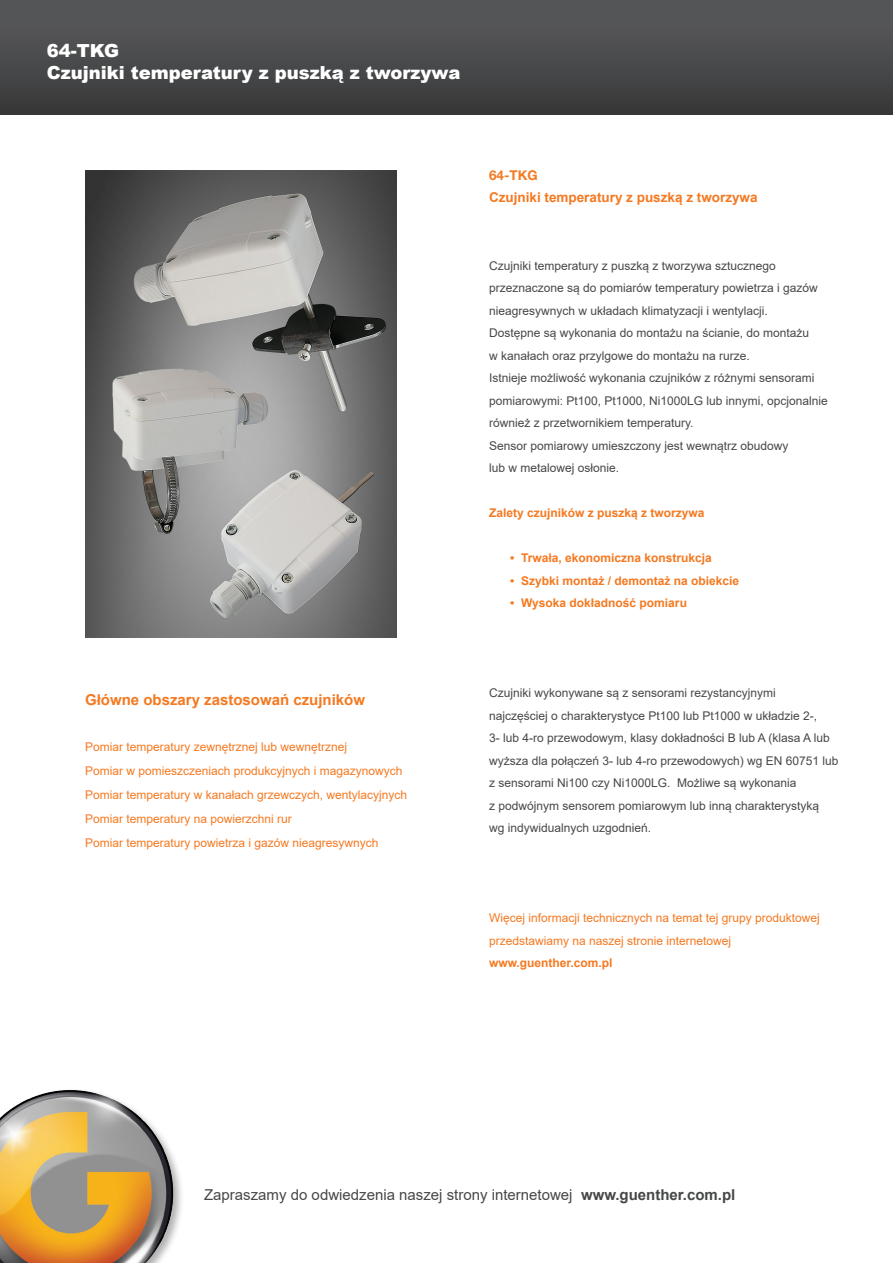
<style>
.page{position:relative;width:893px;height:1263px;background:#fff}
.page>*{position:absolute;margin:0;border:0;box-sizing:border-box;transform-origin:0 0}
.t1{font:900 18px "Arial";color:#fff}
.t2{font:15px "Arial";color:#464748}
.t3{font:700 15px "Arial";color:#f47921}
.t4{font:700 13.5px "Arial";color:#f47921}
.t5{font:700 13.5px "Helvetica Neue LT Std";color:#f47921}
.t6{font:12px/22.5px "Arial";color:#464748}
.t7{font:12px "Arial";color:#f47921}
.t8{font:700 12px "Arial";color:#f47921}
.s1{font-weight:700}
</style>
<div class="page">
<div style="left:0;top:1087px;width:185px;height:176px;background:#231f20;opacity:.35"></div>
<img style="left:0;top:1088px;width:175px;height:175px">
<div style="left:0;top:0;width:893px;height:115px;background:linear-gradient(to bottom,#5a5b5d,#39393a)"></div>
<img style="left:85px;top:170px;width:312px;height:468px">
<p class="t1" style="left:47px;top:38px;width:74px">64-TKG</p>
<p class="t1" style="left:47px;top:59px;width:415px">Czujniki temperatury z puszką z tworzywa</p>
<p class="t3" style="left:85px;top:689px;width:282px">Główne obszary zastosowań czujników</p>
<p class="t7" style="left:85px;top:739px;width:264px">Pomiar temperatury zewnętrznej lub wewnętrznej</p>
<p class="t7" style="left:85px;top:763px;width:319px">Pomiar w pomieszczeniach produkcyjnych i magazynowych</p>
<p class="t7" style="left:85px;top:787px;width:324px">Pomiar temperatury w kanałach grzewczych, wentylacyjnych</p>
<p class="t7" style="left:85px;top:811px;width:208px">Pomiar temperatury na powierzchni rur</p>
<p class="t7" style="left:85px;top:835px;width:295px">Pomiar temperatury powietrza i gazów nieagresywnych</p>
<p class="t5" style="left:489px;top:167px;width:50px">64-TKG</p>
<p class="t4" style="left:489px;top:188px;width:270px">Czujniki temperatury z puszką z tworzywa</p>
<p class="t6" style="left:489px;top:254px;width:288px">Czujniki temperatury z puszką z tworzywa sztucznego</p>
<p class="t6" style="left:489px;top:277px;width:330px">przeznaczone są do pomiarów temperatury powietrza i gazów nieagresywnych w układach klimatyzacji i wentylacji.</p>
<p class="t6" style="left:489px;top:322px;width:322px">Dostępne są wykonania do montażu na ścianie, do montażu</p>
<p class="t6" style="left:489px;top:344px;width:262px">w kanałach oraz przylgowe do montażu na rurze.</p>
<p class="t6" style="left:489px;top:367px;width:327px">Istnieje możliwość wykonania czujników z różnymi sensorami</p>
<p class="t6" style="left:489px;top:389px;width:340px">pomiarowymi: Pt100, Pt1000, Ni1000LG lub innymi, opcjonalnie</p>
<p class="t6" style="left:489px;top:412px;width:206px">również z przetwornikiem temperatury.</p>
<p class="t6" style="left:489px;top:434px;width:301px">Sensor pomiarowy umieszczony jest wewnątrz obudowy</p>
<p class="t6" style="left:489px;top:457px;width:132px">lub w metalowej osłonie.</p>
<p class="t8" style="left:489px;top:505px;width:217px">Zalety czujników z puszką z tworzywa</p>
<p class="t8" style="left:510px;top:550px;width:203px">• Trwała, ekonomiczna konstrukcja</p>
<p class="t8" style="left:510px;top:572px;width:230px">• Szybki montaż / demontaż na obiekcie</p>
<p class="t8" style="left:510px;top:595px;width:178px">• Wysoka dokładność pomiaru</p>
<p class="t6" style="left:489px;top:682px;width:288px">Czujniki wykonywane są z sensorami rezystancyjnymi</p>
<p class="t6" style="left:489px;top:704px;width:351px">najczęściej o charakterystyce Pt100 lub Pt1000 w układzie 2-,<br>3- lub 4-ro przewodowym, klasy dokładności B lub A (klasa A lub wyższa dla połączeń 3- lub 4-ro przewodowych) wg EN 60751 lub</p>
<p class="t6" style="left:489px;top:772px;width:309px">z sensorami Ni100 czy Ni1000LG. Możliwe są wykonania</p>
<p class="t6" style="left:489px;top:794px;width:332px">z podwójnym sensorem pomiarowym lub inną charakterystyką</p>
<p class="t6" style="left:489px;top:817px;width:164px">wg indywidualnych uzgodnień.</p>
<p class="t7" style="left:489px;top:910px;width:332px">Więcej informacji technicznych na temat tej grupy produktowej</p>
<p class="t7" style="left:489px;top:932px;width:244px">przedstawiamy na naszej stronie internetowej</p>
<p class="t8" style="left:489px;top:955px;width:125px">www.guenther.com.pl</p>
<p class="t2" style="left:204px;top:1184px;width:533px">Zapraszamy do odwiedzenia naszej strony internetowej <span class="s1">www.guenther.com.pl</span></p>
</div>
